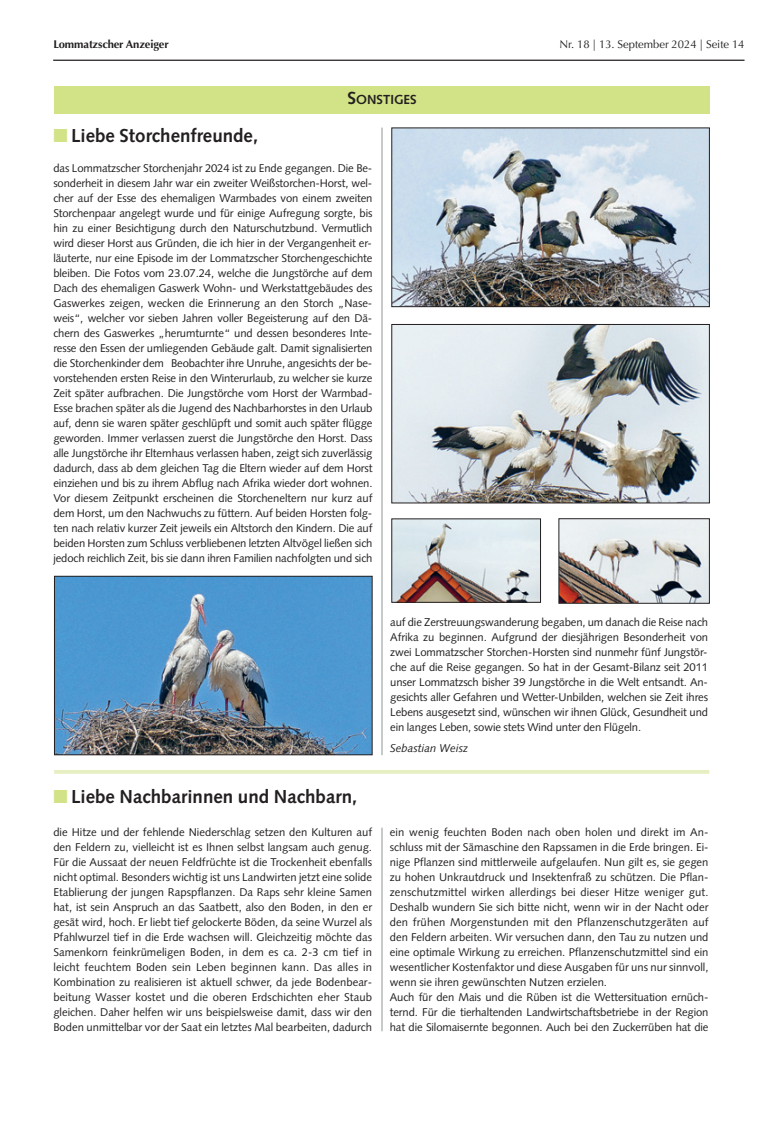
<style>
.page{position:relative;width:780px;height:1127px;background:#fff}
.page>*{position:absolute;margin:0;border:0;box-sizing:border-box;transform-origin:0 0}
.t1{font:700 18.75px "Syntax";color:#231f20}
.t2{font:700 13.12px "Syntax";color:#231f20}
.t3{font:11.25px/15px "Syntax";color:#231f20;text-align:justify}
.t4{font:11.25px "Optima";color:#231f20}
.t5{font:700 11.25px "Optima";letter-spacing:-.01em;color:#231f20}
.t6{font:italic 11.25px "Syntax";color:#231f20}
.s1{font-size:17.5px}
.s2{color:#d2e287}
</style>
<div class="page">
<hr style="left:53px;top:60px;width:691px;height:1px;background:#231f20">
<div style="left:54px;top:86px;width:656px;height:28px;background:#d2e287"></div>
<hr style="left:381px;top:128px;width:1px;height:627px;background:#939598">
<hr style="left:381px;top:828px;width:1px;height:203px;background:#939598">
<hr style="left:54px;top:770px;width:655px;height:4px;background:#e6efc1">
<img style="left:393px;top:130px;width:314px;height:175px">
<div style="left:391px;top:128px;width:318px;height:179px;border:1px solid #231f20"></div>
<img style="left:393px;top:326px;width:314px;height:175px">
<div style="left:391px;top:324px;width:318px;height:179px;border:1px solid #231f20"></div>
<img style="left:560px;top:520px;width:147px;height:81px">
<div style="left:558px;top:518px;width:151px;height:85px;border:1px solid #231f20"></div>
<img style="left:393px;top:520px;width:146px;height:81px">
<div style="left:391px;top:518px;width:150px;height:85px;border:1px solid #231f20"></div>
<img style="left:56px;top:578px;width:314px;height:175px">
<div style="left:54px;top:576px;width:318px;height:179px;border:1px solid #231f20"></div>
<p class="t5" style="left:53px;top:37px;width:117px">Lommatzscher Anzeiger</p>
<p class="t4" style="left:559px;top:39px;width:186px">Nr. 18 | 13. September 2024 | Seite 14</p>
<p class="t2" style="left:347px;top:94px;width:71px"><span class="s1">S</span>ONSTIGES</p>
<h1 class="t1" style="left:53px;top:128px;width:206px"><span class="s2">■</span> Liebe Storchenfreunde,</h1>
<p class="t3" style="left:53px;top:161px;width:320px">das Lommatzscher Storchenjahr 2024 ist zu Ende gegangen. Die Be&shy;sonderheit in diesem Jahr war ein zweiter Weißstorchen-Horst, wel&shy;cher auf der Esse des ehemaligen Warmbades von einem zweiten Storchenpaar angelegt wurde und für einige Aufregung sorgte, bis hin zu einer Besichtigung durch den Naturschutzbund. Vermutlich wird dieser Horst aus Gründen, die ich hier in der Vergangenheit er&shy;läuterte, nur eine Episode im der Lommatzscher Storchengeschichte bleiben. Die Fotos vom 23.07.24, welche die Jungstörche auf dem Dach des ehemaligen Gaswerk Wohn- und Werkstattgebäudes des Gaswerkes zeigen, wecken die Erinnerung an den Storch „Nase&shy;weis“, welcher vor sieben Jahren voller Begeisterung auf den Dä&shy;chern des Gaswerkes „herumturnte“ und dessen besonderes Inte&shy;resse den Essen der umliegenden Gebäude galt. Damit signalisierten die Storchenkinder dem Beobachter ihre Unruhe, angesichts der be&shy;vorstehenden ersten Reise in den Winterurlaub, zu welcher sie kurze Zeit später aufbrachen. Die Jungstörche vom Horst der Warmbad-Esse brachen später als die Jugend des Nachbarhorstes in den Urlaub auf, denn sie waren später geschlüpft und somit auch später flügge geworden. Immer verlassen zuerst die Jungstörche den Horst. Dass alle Jungstörche ihr Elternhaus verlassen haben, zeigt sich zuverlässig dadurch, dass ab dem gleichen Tag die Eltern wieder auf dem Horst einziehen und bis zu ihrem Abflug nach Afrika wieder dort wohnen.<br>Vor diesem Zeitpunkt erscheinen die Storcheneltern nur kurz auf dem Horst, um den Nachwuchs zu füttern. Auf beiden Horsten folg&shy;ten nach relativ kurzer Zeit jeweils ein Altstorch den Kindern. Die auf beiden Horsten zum Schluss verbliebenen letzten Altvögel ließen sich jedoch reichlich Zeit, bis sie dann ihren Familien nachfolgten und sich</p>
<p class="t3" style="left:390px;top:616px;width:319px">auf die Zerstreuungswanderung begaben, um danach die Reise nach Afrika zu beginnen. Aufgrund der diesjährigen Besonderheit von zwei Lommatzscher Storchen-Horsten sind nunmehr fünf Jungstör&shy;che auf die Reise gegangen. So hat in der Gesamt-Bilanz seit 2011 unser Lommatzsch bisher 39 Jungstörche in die Welt entsandt. An&shy;gesichts aller Gefahren und Wetter-Unbilden, welchen sie Zeit ihres Lebens ausgesetzt sind, wünschen wir ihnen Glück, Gesundheit und ein langes Leben, sowie stets Wind unter den Flügeln.</p>
<p class="t6" style="left:390px;top:744px;width:80px">Sebastian Weisz</p>
<h1 class="t1" style="left:53px;top:789px;width:305px"><span class="s2">■</span> Liebe Nachbarinnen und Nachbarn,</h1>
<p class="t3" style="left:53px;top:826px;width:320px">die Hitze und der fehlende Niederschlag setzen den Kulturen auf den Feldern zu, vielleicht ist es Ihnen selbst langsam auch genug.<br>Für die Aussaat der neuen Feldfrüchte ist die Trockenheit ebenfalls nicht optimal. Besonders wichtig ist uns Landwirten jetzt eine solide Etablierung der jungen Rapspflanzen. Da Raps sehr kleine Samen hat, ist sein Anspruch an das Saatbett, also den Boden, in den er gesät wird, hoch. Er liebt tief gelockerte Böden, da seine Wurzel als Pfahlwurzel tief in die Erde wachsen will. Gleichzeitig möchte das Samenkorn feinkrümeligen Boden, in dem es ca. 2-3 cm tief in leicht feuchtem Boden sein Leben beginnen kann. Das alles in Kombination zu realisieren ist aktuell schwer, da jede Bodenbear&shy;beitung Wasser kostet und die oberen Erdschichten eher Staub gleichen. Daher helfen wir uns beispielsweise damit, dass wir den Boden unmittelbar vor der Saat ein letztes Mal bearbeiten, dadurch</p>
<p class="t3" style="left:390px;top:826px;width:320px;text-align:left">ein wenig feuchten Boden nach oben holen und direkt im An&shy;schluss mit der Sämaschine den Rapssamen in die Erde bringen. Ei&shy;nige Pflanzen sind mittlerweile aufgelaufen. Nun gilt es, sie gegen zu hohen Unkrautdruck und Insektenfraß zu schützen. Die Pflan&shy;zenschutzmittel wirken allerdings bei dieser Hitze weniger gut.<br>Deshalb wundern Sie sich bitte nicht, wenn wir in der Nacht oder den frühen Morgenstunden mit den Pflanzenschutzgeräten auf den Feldern arbeiten. Wir versuchen dann, den Tau zu nutzen und eine optimale Wirkung zu erreichen. Pflanzenschutzmittel sind ein wesentlicher Kostenfaktor und diese Ausgaben für uns nur sinnvoll, wenn sie ihren gewünschten Nutzen erzielen.<br>Auch für den Mais und die Rüben ist die Wettersituation ernüch&shy;ternd. Für die tierhaltenden Landwirtschaftsbetriebe in der Region hat die Silomaisernte begonnen. Auch bei den Zuckerrüben hat die</p>
</div>
